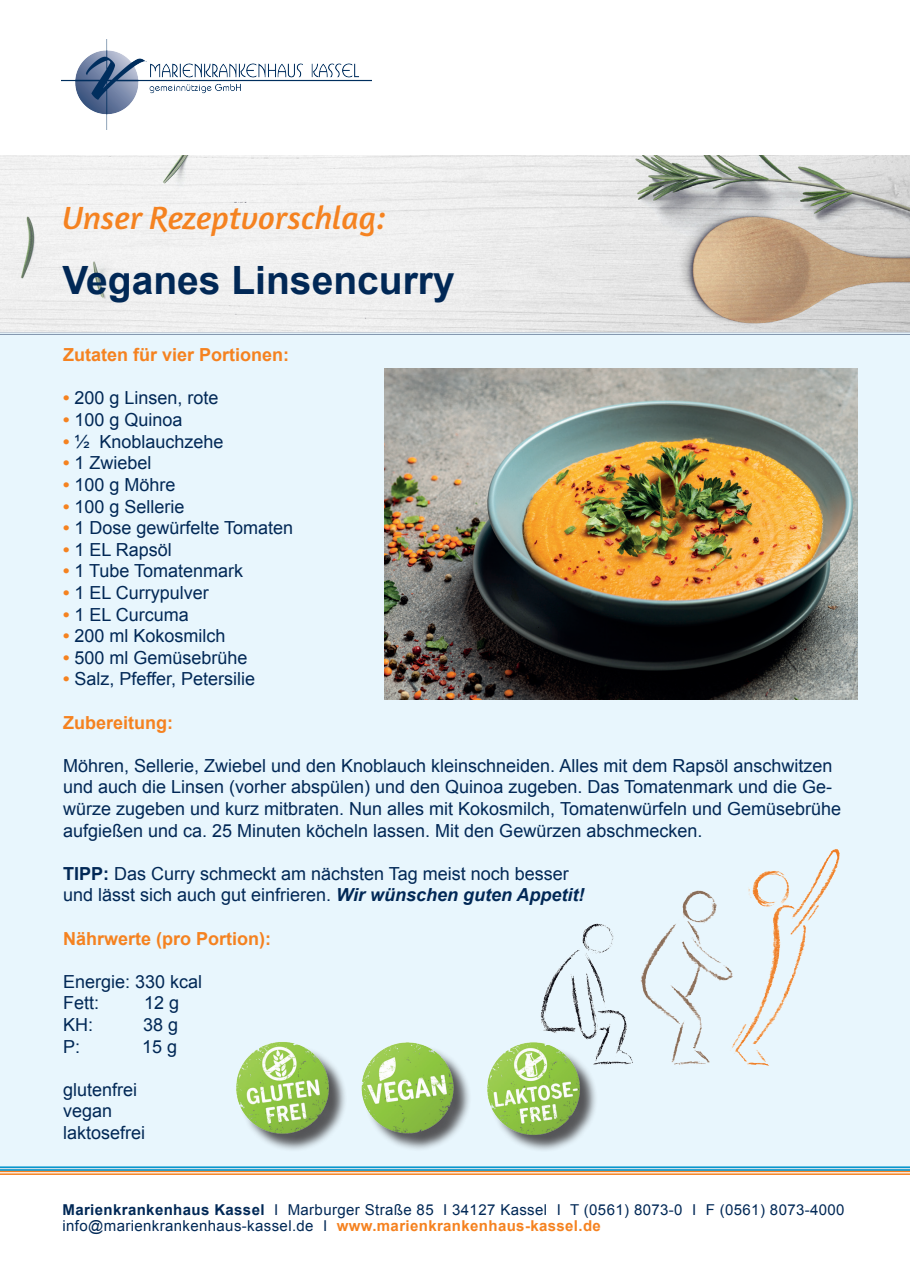
<style>
.page{position:relative;width:910px;height:1280px;background:#fff}
.page>*{position:absolute;margin:0;border:0;box-sizing:border-box;transform-origin:0 0}
.t1{font:700 39px "Arial";color:#012856}
.t2{font:italic 33px "Amaranth";color:#f58220}
.t3{font:18px/21.6px "Arial";color:#012856}
.t4{font:700 18px "Arial";color:#f58220}
.t5{font:15px "Arial";letter-spacing:.025em;color:#012856}
.s1{font-weight:700;color:#f58220}
.s2{font-weight:700}
.s3{font-weight:700;font-style:italic}
</style>
<div class="page">
<div style="left:0;top:334px;width:910px;height:832px;background:#e8f6fd"></div>
<img style="left:62px;top:39px;width:310px;height:91px">
<img style="left:385px;top:369px;width:472px;height:330px">
<div style="left:490px;top:1045px;width:108px;height:107px;background:#231f20;opacity:.75"></div>
<img style="left:486px;top:1041px;width:94px;height:98px">
<div style="left:365px;top:1045px;width:107px;height:107px;background:#231f20;opacity:.75"></div>
<img style="left:360px;top:1037px;width:95px;height:98px">
<div style="left:239px;top:1045px;width:108px;height:107px;background:#231f20;opacity:.75"></div>
<img style="left:235px;top:1041px;width:94px;height:95px">
<img style="left:0;top:156px;width:910px;height:176px">
<img style="left:537px;top:832px;width:311px;height:249px">
<svg style="left:0;top:1166px;width:910px;height:9px;background:#9cada4"></svg>
<p class="t2" style="left:62px;top:199px;width:325px">Unser Rezeptvorschlag:</p>
<p class="t1" style="left:62px;top:255px;width:394px">Veganes Linsencurry</p>
<p class="t4" style="left:63px;top:343px;width:228px">Zutaten für vier Portionen:</p>
<p class="t3" style="left:63px;top:388px;width:157px"><span class="s1">•</span> 200 g Linsen, rote</p>
<p class="t3" style="left:63px;top:409px;width:121px"><span class="s1">•</span> 100 g Quinoa</p>
<p class="t3" style="left:63px;top:431px;width:162px"><span class="s1">•</span> ½ Knoblauchzehe</p>
<p class="t3" style="left:63px;top:452px;width:90px"><span class="s1">•</span> 1 Zwiebel</p>
<p class="t3" style="left:63px;top:474px;width:114px"><span class="s1">•</span> 100 g Möhre</p>
<p class="t3" style="left:63px;top:496px;width:123px"><span class="s1">•</span> 100 g Sellerie</p>
<p class="t3" style="left:63px;top:517px;width:232px"><span class="s1">•</span> 1 Dose gewürfelte Tomaten</p>
<p class="t3" style="left:63px;top:539px;width:110px"><span class="s1">•</span> 1 EL Rapsöl</p>
<p class="t3" style="left:63px;top:560px;width:182px"><span class="s1">•</span> 1 Tube Tomatenmark</p>
<p class="t3" style="left:63px;top:582px;width:147px"><span class="s1">•</span> 1 EL Currypulver</p>
<p class="t3" style="left:63px;top:604px;width:127px"><span class="s1">•</span> 1 EL Curcuma</p>
<p class="t3" style="left:63px;top:625px;width:164px"><span class="s1">•</span> 200 ml Kokosmilch</p>
<p class="t3" style="left:63px;top:647px;width:186px"><span class="s1">•</span> 500 ml Gemüsebrühe</p>
<p class="t3" style="left:63px;top:668px;width:194px"><span class="s1">•</span> Salz, Pfeffer, Petersilie</p>
<p class="t4" style="left:63px;top:710px;width:111px">Zubereitung:</p>
<p class="t3" style="left:63px;top:755px;width:780px">Möhren, Sellerie, Zwiebel und den Knoblauch kleinschneiden. Alles mit dem Rapsöl anschwitzen und auch die Linsen (vorher abspülen) und den Quinoa zugeben. Das Tomatenmark und die Ge&shy;würze zugeben und kurz mitbraten. Nun alles mit Kokosmilch, Tomatenwürfeln und Gemüsebrühe aufgießen und ca. 25 Minuten köcheln lassen. Mit den Gewürzen abschmecken.</p>
<p class="t3" style="left:63px;top:863px;width:507px"><span class="s2">TIPP:</span> Das Curry schmeckt am nächsten Tag meist noch besser</p>
<p class="t3" style="left:63px;top:884px;width:523px">und lässt sich auch gut einfrieren. <span class="s3">Wir wünschen guten Appetit!</span></p>
<p class="t4" style="left:63px;top:926px;width:210px">Nährwerte (pro Portion):</p>
<p class="t3" style="left:63px;top:971px;width:141px">Energie: 330 kcal</p>
<p class="t3" style="left:63px;top:992px;width:38px">Fett:</p>
<p class="t3" style="left:144px;top:992px;width:37px">12 g</p>
<p class="t3" style="left:63px;top:1014px;width:32px">KH:</p>
<p class="t3" style="left:143px;top:1014px;width:37px">38 g</p>
<p class="t3" style="left:63px;top:1036px;width:19px">P:</p>
<p class="t3" style="left:142px;top:1036px;width:37px">15 g</p>
<p class="t3" style="left:63px;top:1079px;width:76px">glutenfrei</p>
<p class="t3" style="left:63px;top:1100px;width:51px">vegan</p>
<p class="t3" style="left:63px;top:1122px;width:84px">laktosefrei</p>
<p class="t5" style="left:63px;top:1200px;width:784px"><span class="s2">Marienkrankenhaus Kassel</span> I Marburger Straße 85 I 34127 Kassel I T (0561) 8073-0 I F (0561) 8073-4000</p>
<p class="t5" style="left:63px;top:1216px;width:540px">info@marienkrankenhaus-kassel.de I <span class="s1">www.marienkrankenhaus-kassel.de</span></p>
</div>
